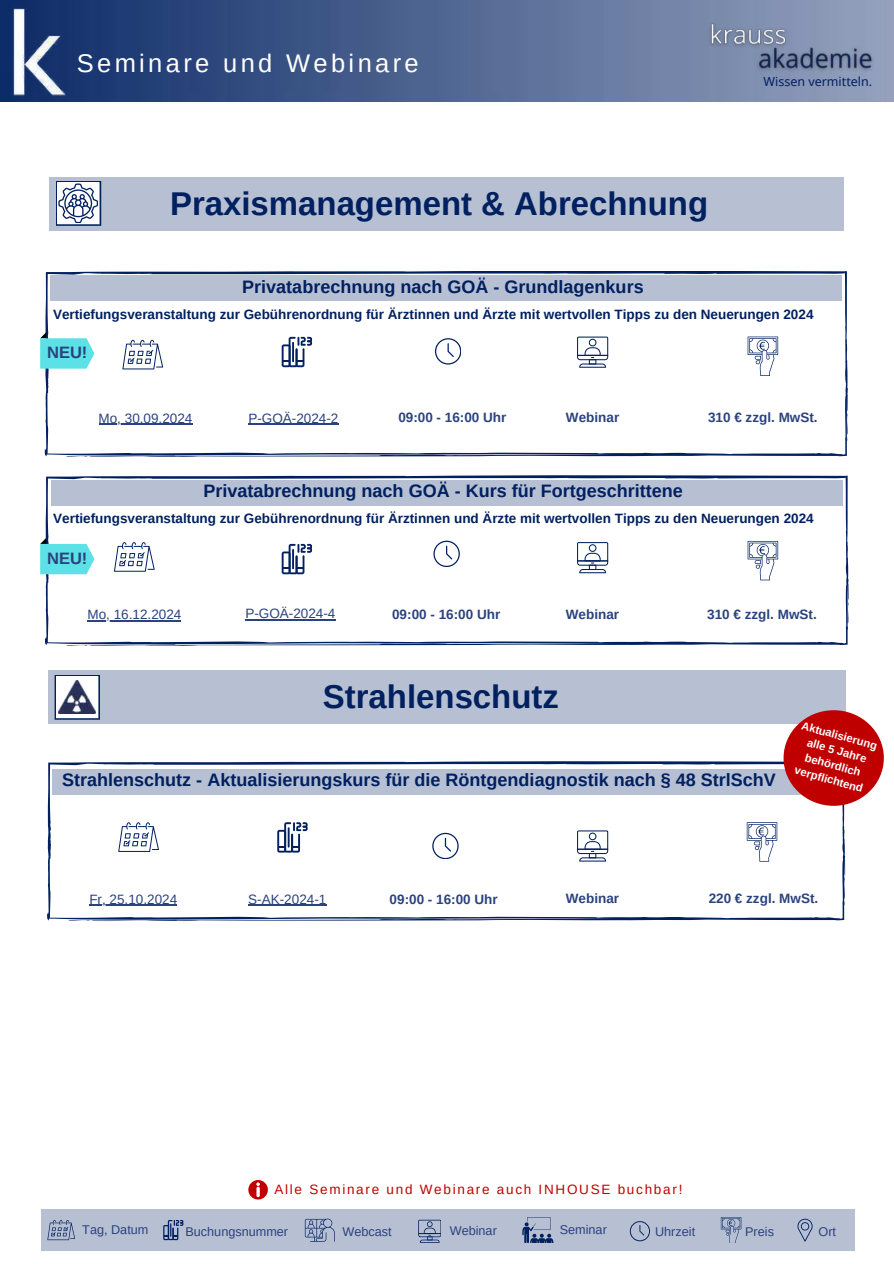
<style>
.page{position:relative;width:894px;height:1264px;background:#fff}
.page>*{position:absolute;margin:0;border:0;box-sizing:border-box;transform-origin:0 0}
.t1{font:700 32.85px "Arimo";color:#002060}
.t2{font:25.5px "Arimo";letter-spacing:.13em;color:#fffefe}
.t3{font:700 18px "Arimo";color:#002060}
.t4{font:700 16.5px "Arimo";color:#2a427e}
.t5{font:700 13.5px "Arimo";color:#002060}
.t6{font:700 13.5px "Arimo";color:#2a427e}
.t7{font:13.5px "Arimo";color:#2a427e}
.t8{font:13.5px "Arimo";letter-spacing:.13em;color:#c00000}
.t9{font:12.6px "Arimo";color:#2a427e}
.t10{font:12.45px "Noto Sans";color:#002060}
.t11{font:700 11.25px/15px "Arimo";color:#fff;text-align:center}
</style>
<div class="page">
<svg style="left:248px;top:1180px;width:19px;height:19px"></svg>
<div style="left:49px;top:177px;width:794px;height:53px;background:#b7bfd2"></div>
<div style="left:41px;top:1209px;width:813px;height:41px;background:#b7bfd2"></div>
<svg style="left:47px;top:1220px;width:28px;height:20px"></svg>
<svg style="left:163px;top:1220px;width:20px;height:20px"></svg>
<svg style="left:418px;top:1219px;width:22px;height:23px"></svg>
<svg style="left:522px;top:1217px;width:31px;height:25px"></svg>
<svg style="left:629px;top:1221px;width:20px;height:20px"></svg>
<svg style="left:720px;top:1217px;width:21px;height:25px"></svg>
<svg style="left:797px;top:1218px;width:14px;height:23px"></svg>
<svg style="left:305px;top:1218px;width:29px;height:23px"></svg>
<svg style="left:56px;top:181px;width:45px;height:45px;background:#acb6cb"></svg>
<svg style="left:45px;top:271px;width:802px;height:186px"></svg>
<div style="left:51px;top:275px;width:790px;height:26px;background:#b7bfd2"></div>
<svg style="left:122px;top:340px;width:41px;height:29px"></svg>
<svg style="left:281px;top:337px;width:31px;height:30px"></svg>
<svg style="left:747px;top:336px;width:30px;height:40px"></svg>
<svg style="left:577px;top:336px;width:31px;height:32px"></svg>
<svg style="left:435px;top:338px;width:25px;height:26px"></svg>
<svg style="left:45px;top:475px;width:803px;height:171px"></svg>
<div style="left:51px;top:480px;width:791px;height:25px;background:#b7bfd2"></div>
<svg style="left:114px;top:542px;width:40px;height:29px"></svg>
<svg style="left:281px;top:544px;width:31px;height:30px"></svg>
<svg style="left:747px;top:541px;width:30px;height:39px"></svg>
<svg style="left:577px;top:542px;width:31px;height:31px"></svg>
<svg style="left:433px;top:540px;width:26px;height:26px"></svg>
<hr style="left:248px;top:424px;width:90px;height:1px;background:#2a427e">
<hr style="left:98px;top:424px;width:94px;height:1px;background:#2a427e">
<hr style="left:245px;top:619px;width:90px;height:1px;background:#2a427e">
<hr style="left:87px;top:620px;width:94px;height:1px;background:#2a427e">
<svg style="left:40px;top:538px;width:54px;height:36px"></svg>
<svg style="left:40px;top:332px;width:54px;height:36px"></svg>
<svg style="left:47px;top:761px;width:798px;height:160px"></svg>
<div style="left:52px;top:769px;width:789px;height:25px;background:#b7bfd2"></div>
<svg style="left:118px;top:822px;width:41px;height:29px"></svg>
<svg style="left:277px;top:822px;width:30px;height:30px"></svg>
<svg style="left:746px;top:822px;width:31px;height:39px"></svg>
<div style="left:48px;top:670px;width:797px;height:54px;background:#b7bfd2"></div>
<svg style="left:55px;top:675px;width:45px;height:44px"></svg>
<svg style="left:432px;top:832px;width:26px;height:26px"></svg>
<div style="left:783px;top:710px;width:100px;height:95px;background:#c00000;border-radius:50%"></div>
<div style="left:56px;top:676px;width:42px;height:42px;background:#fff"></div>
<img style="left:59px;top:681px;width:37px;height:32px">
<svg style="left:577px;top:830px;width:31px;height:31px"></svg>
<hr style="left:248px;top:904px;width:78px;height:2px;background:#2a427e">
<hr style="left:89px;top:904px;width:88px;height:2px;background:#2a427e">
<img style="left:0;top:0;width:893px;height:101px">
<img style="left:0;top:3px;width:96px;height:96px">
<img style="left:705px;top:17px;width:86px;height:34px">
<img style="left:753px;top:41px;width:126px;height:34px">
<h2 class="t2" style="left:77px;top:47px;width:343px">Seminare und Webinare</h2>
<h1 class="t1" style="left:170px;top:181px;width:539px">Praxismanagement &amp; Abrechnung</h1>
<h3 class="t3" style="left:242px;top:274px;width:403px">Privatabrechnung nach GOÄ - Grundlagenkurs</h3>
<p class="t10" style="left:763px;top:73px;width:110px">Wissen vermitteln.</p>
<p class="t5" style="left:53px;top:305px;width:761px">Vertiefungsveranstaltung zur Gebührenordnung für Ärztinnen und Ärzte mit wertvollen Tipps zu den Neuerungen 2024</p>
<p class="t4" style="left:47px;top:341px;width:42px">NEU!</p>
<p class="t7" style="left:248px;top:409px;width:92px">P-GOÄ-2024-2</p>
<p class="t6" style="left:708px;top:408px;width:111px">310 € zzgl. MwSt.</p>
<p class="t7" style="left:98px;top:409px;width:95px">Mo, 30.09.2024</p>
<p class="t6" style="left:566px;top:408px;width:55px">Webinar</p>
<p class="t6" style="left:398px;top:408px;width:110px">09:00 - 16:00 Uhr</p>
<h3 class="t3" style="left:203px;top:478px;width:481px">Privatabrechnung nach GOÄ - Kurs für Fortgeschrittene</h3>
<p class="t5" style="left:53px;top:509px;width:761px">Vertiefungsveranstaltung zur Gebührenordnung für Ärztinnen und Ärzte mit wertvollen Tipps zu den Neuerungen 2024</p>
<p class="t4" style="left:47px;top:547px;width:42px">NEU!</p>
<p class="t7" style="left:245px;top:605px;width:92px">P-GOÄ-2024-4</p>
<p class="t6" style="left:707px;top:605px;width:111px">310 € zzgl. MwSt.</p>
<p class="t7" style="left:87px;top:606px;width:95px">Mo, 16.12.2024</p>
<p class="t6" style="left:392px;top:604px;width:110px">09:00 - 16:00 Uhr</p>
<p class="t6" style="left:565px;top:605px;width:55px">Webinar</p>
<h1 class="t1" style="left:323px;top:673px;width:237px">Strahlenschutz</h1>
<h3 class="t3" style="left:62px;top:767px;width:715px">Strahlenschutz - Aktualisierungskurs für die Röntgendiagnostik nach § 48 StrlSchV</h3>
<p class="t11" style="left:803px;top:717px;width:79px;rotate:16deg">Aktualisierung alle 5 Jahre behördlich verpflichtend</p>
<p class="t6" style="left:389px;top:890px;width:110px">09:00 - 16:00 Uhr</p>
<p class="t6" style="left:565px;top:889px;width:55px">Webinar</p>
<p class="t7" style="left:89px;top:890px;width:89px">Fr, 25.10.2024</p>
<p class="t6" style="left:708px;top:889px;width:111px">220 € zzgl. MwSt.</p>
<p class="t7" style="left:248px;top:890px;width:80px">S-AK-2024-1</p>
<p class="t8" style="left:274px;top:1180px;width:409px">Alle Seminare und Webinare auch INHOUSE buchbar!</p>
<p class="t9" style="left:82px;top:1221px;width:68px">Tag, Datum</p>
<p class="t9" style="left:185px;top:1223px;width:104px">Buchungsnummer</p>
<p class="t9" style="left:342px;top:1223px;width:51px">Webcast</p>
<p class="t9" style="left:449px;top:1223px;width:49px">Webinar</p>
<p class="t9" style="left:559px;top:1221px;width:49px">Seminar</p>
<p class="t9" style="left:655px;top:1223px;width:42px">Uhrzeit</p>
<p class="t9" style="left:745px;top:1223px;width:30px">Preis</p>
<p class="t9" style="left:818px;top:1223px;width:19px">Ort</p>
</div>
